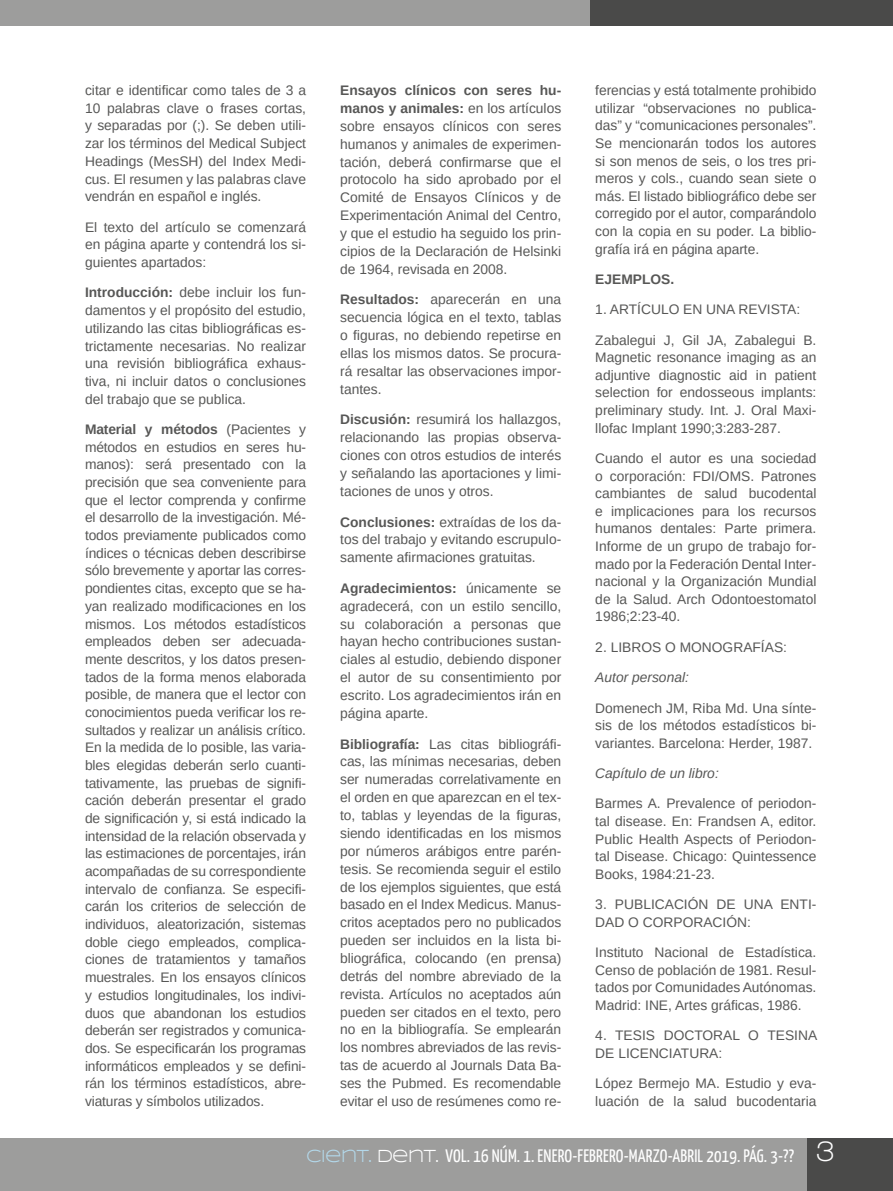
<style>
.page{position:relative;width:893px;height:1191px;background:#fff}
.page>*{position:absolute;margin:0;border:0;box-sizing:border-box;transform-origin:0 0}
.t1{font:18px "Yanone Kaffeesatz";letter-spacing:.01em;color:#fff}
.t2{font:13.8px/17.7px "Arimo";color:#575756;text-align:justify}
.t3{font:italic 13.8px "Arimo";color:#575756}
.t4{font:700 13.8px "Arimo";color:#575756}
.s1{font-weight:700}
.s2{font-family:"Syncopate";color:#b3d8ea}
.s3{font-family:"Syncopate"}
.s4{font-family:"Walkway";font-weight:700;font-size:30px}
</style>
<div class="page">
<div style="left:0;top:1138px;width:893px;height:53px;background:#9d9d9c"></div>
<div style="left:808px;top:1138px;width:85px;height:53px;background:#4a4a49"></div>
<div style="left:0;top:0;width:893px;height:25px;background:#9d9d9c"></div>
<div style="left:591px;top:0;width:302px;height:25px;background:#4a4a49"></div>
<p class="t2" style="left:85px;top:82px;width:223px">citar e identificar como tales de 3 a 10 palabras clave o frases cortas, y separadas por (;). Se deben utili&shy;zar los términos del Medical Subject Headings (MesSH) del Index Medi&shy;cus. El resumen y las palabras clave vendrán en español e inglés.</p>
<p class="t2" style="left:85px;top:218px;width:223px">El texto del artículo se comenzará en página aparte y contendrá los si&shy;guientes apartados:</p>
<p class="t2" style="left:85px;top:284px;width:223px"><span class="s1">Introducción:</span> debe incluir los fun&shy;damentos y el propósito del estudio, utilizando las citas bibliográficas es&shy;trictamente necesarias. No realizar una revisión bibliográfica exhaus&shy;tiva, ni incluir datos o conclusiones del trabajo que se publica.</p>
<p class="t2" style="left:85px;top:420px;width:223px"><span class="s1">Material y métodos</span> (Pacientes y métodos en estudios en seres hu&shy;manos): será presentado con la precisión que sea conveniente para que el lector comprenda y confirme el desarrollo de la investigación. Mé&shy;todos previamente publicados como índices o técnicas deben describirse sólo brevemente y aportar las corres&shy;pondientes citas, excepto que se ha&shy;yan realizado modificaciones en los mismos. Los métodos estadísticos empleados deben ser adecuada&shy;mente descritos, y los datos presen&shy;tados de la forma menos elaborada posible, de manera que el lector con conocimientos pueda verificar los re&shy;sultados y realizar un análisis crítico.<br>En la medida de lo posible, las varia&shy;bles elegidas deberán serlo cuanti&shy;tativamente, las pruebas de signifi&shy;cación deberán presentar el grado de significación y, si está indicado la intensidad de la relación observada y las estimaciones de porcentajes, irán acompañadas de su correspondiente intervalo de confianza. Se especifi&shy;carán los criterios de selección de individuos, aleatorización, sistemas doble ciego empleados, complica&shy;ciones de tratamientos y tamaños muestrales. En los ensayos clínicos y estudios longitudinales, los indivi&shy;duos que abandonan los estudios deberán ser registrados y comunica&shy;dos. Se especificarán los programas informáticos empleados y se defini&shy;rán los términos estadísticos, abre&shy;viaturas y símbolos utilizados.</p>
<p class="t2" style="left:340px;top:82px;width:223px"><span class="s1">Ensayos clínicos con seres hu&shy;manos y animales:</span> en los artículos sobre ensayos clínicos con seres humanos y animales de experimen&shy;tación, deberá confirmarse que el protocolo ha sido aprobado por el Comité de Ensayos Clínicos y de Experimentación Animal del Centro, y que el estudio ha seguido los prin&shy;cipios de la Declaración de Helsinki de 1964, revisada en 2008.</p>
<p class="t2" style="left:340px;top:291px;width:223px"><span class="s1">Resultados:</span> aparecerán en una secuencia lógica en el texto, tablas o figuras, no debiendo repetirse en ellas los mismos datos. Se procura&shy;rá resaltar las observaciones impor&shy;tantes.</p>
<p class="t2" style="left:340px;top:411px;width:223px"><span class="s1">Discusión:</span> resumirá los hallazgos, relacionando las propias observa&shy;ciones con otros estudios de interés y señalando las aportaciones y limi&shy;taciones de unos y otros.</p>
<p class="t2" style="left:340px;top:513px;width:223px"><span class="s1">Conclusiones:</span> extraídas de los da&shy;tos del trabajo y evitando escrupulo&shy;samente afirmaciones gratuitas.</p>
<p class="t2" style="left:340px;top:579px;width:223px"><span class="s1">Agradecimientos:</span> únicamente se agradecerá, con un estilo sencillo, su colaboración a personas que hayan hecho contribuciones sustan&shy;ciales al estudio, debiendo disponer el autor de su consentimiento por escrito. Los agradecimientos irán en página aparte.</p>
<p class="t2" style="left:340px;top:735px;width:223px"><span class="s1">Bibliografía:</span> Las citas bibliográfi&shy;cas, las mínimas necesarias, deben ser numeradas correlativamente en el orden en que aparezcan en el tex&shy;to, tablas y leyendas de la figuras, siendo identificadas en los mismos por números arábigos entre parén&shy;tesis. Se recomienda seguir el estilo de los ejemplos siguientes, que está basado en el Index Medicus. Manus&shy;critos aceptados pero no publicados pueden ser incluidos en la lista bi&shy;bliográfica, colocando (en prensa) detrás del nombre abreviado de la revista. Artículos no aceptados aún pueden ser citados en el texto, pero no en la bibliografía. Se emplearán los nombres abreviados de las revis&shy;tas de acuerdo al Journals Data Ba&shy;ses the Pubmed. Es recomendable evitar el uso de resúmenes como re-</p>
<p class="t2" style="left:595px;top:82px;width:223px">ferencias y está totalmente prohibido utilizar “observaciones no publica&shy;das” y “comunicaciones personales”.<br>Se mencionarán todos los autores si son menos de seis, o los tres pri&shy;meros y cols., cuando sean siete o más. El listado bibliográfico debe ser corregido por el autor, comparándolo con la copia en su poder. La biblio&shy;grafía irá en página aparte.</p>
<p class="t4" style="left:595px;top:270px;width:80px">EJEMPLOS.</p>
<p class="t2" style="left:595px;top:294px;width:223px;line-height:30.3px">1. ARTÍCULO EN UNA REVISTA:<br>Zabalegui J, Gil JA, Zabalegui B.</p>
<p class="t2" style="left:595px;top:349px;width:223px">Magnetic resonance imaging as an adjuntive diagnostic aid in patient selection for endosseous implants: preliminary study. Int. J. Oral Maxi&shy;llofac Implant 1990;3:283-287.</p>
<p class="t2" style="left:595px;top:449px;width:223px">Cuando el autor es una sociedad o corporación: FDI/OMS. Patrones cambiantes de salud bucodental e implicaciones para los recursos humanos dentales: Parte primera.<br>Informe de un grupo de trabajo for&shy;mado por la Federación Dental Inter&shy;nacional y la Organización Mundial de la Salud. Arch Odontoestomatol 1986;2:23-40.</p>
<p class="t2" style="left:595px;top:638px;width:193px">2. LIBROS O MONOGRAFÍAS:</p>
<p class="t3" style="left:595px;top:668px;width:95px">Autor personal:</p>
<p class="t2" style="left:595px;top:699px;width:223px">Domenech JM, Riba Md. Una sínte&shy;sis de los métodos estadísticos bi&shy;variantes. Barcelona: Herder, 1987.</p>
<p class="t3" style="left:595px;top:764px;width:125px">Capítulo de un libro:</p>
<p class="t2" style="left:595px;top:795px;width:223px">Barmes A. Prevalence of periodon&shy;tal disease. En: Frandsen A, editor.<br>Public Health Aspects of Periodon&shy;tal Disease. Chicago: Quintessence Books, 1984:21-23.</p>
<p class="t2" style="left:595px;top:895px;width:223px">3. PUBLICACIÓN DE UNA ENTI-<br>DAD O CORPORACIÓN:</p>
<p class="t2" style="left:595px;top:943px;width:223px">Instituto Nacional de Estadística.<br>Censo de población de 1981. Resul&shy;tados por Comunidades Autónomas.<br>Madrid: INE, Artes gráficas, 1986.</p>
<p class="t2" style="left:595px;top:1027px;width:223px">4. TESIS DOCTORAL O TESINA<br>DE LICENCIATURA:</p>
<p class="t2" style="left:595px;top:1074px;width:223px">López Bermejo MA. Estudio y eva&shy;luación de la salud bucodentaria</p>
<h1 class="t1" style="left:306px;top:1144px;width:529px"><span class="s2">CIENT.</span> <span class="s3">DENT.</span> VOL. 16 NÚM. 1. ENERO-FEBRERO-MARZO-ABRIL 2019. PÁG. 3-?? <span class="s4">3</span></h1>
</div>
